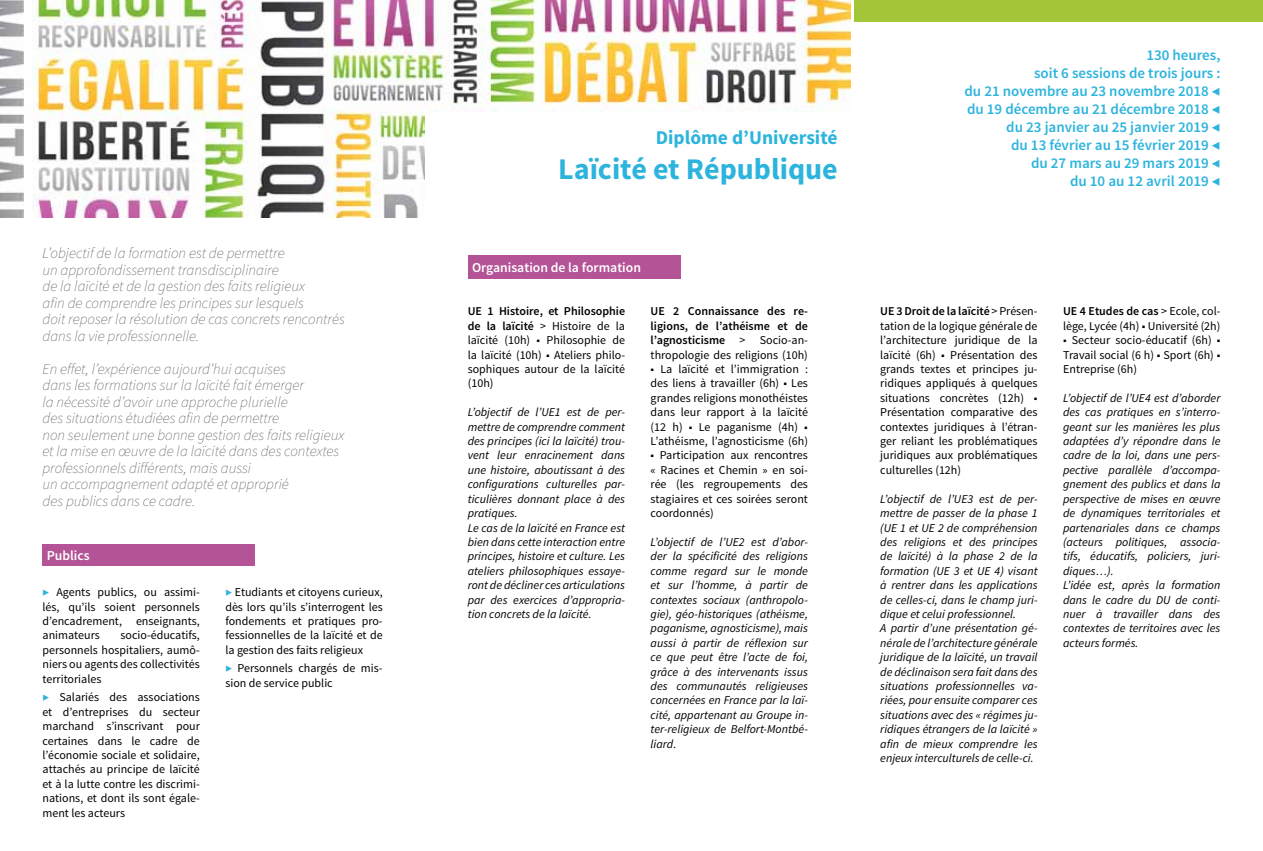
<style>
.page{position:relative;width:1263px;height:851px;background:#fff}
.page>*{position:absolute;margin:0;border:0;box-sizing:border-box;transform-origin:0 0}
.t1{font:700 30px "Source Sans Pro";color:#2db4dd}
.t2{font:700 19.5px "Source Sans Pro";color:#2db4dd}
.t3{font:italic 200 15px/16.5px "Source Sans Pro";color:#58585a}
.t4{font:600 15px/18px "Source Sans Pro";color:#2db4dd;text-align:right}
.t5{font:600 13.65px "Source Sans Pro";color:#fff}
.t6{font:italic 12px/14.4px "Source Sans Pro";color:#000}
.t7{font:12px/14.4px "Source Sans Pro";color:#000;text-align:justify}
.t8{font:600 12px/14.4px "Source Sans Pro";color:#000;text-align:justify}
.s1{font-weight:300;color:#2db4dd}
.s2{font-weight:600}
.s3{font-weight:400}
.s4{font-style:normal}
</style>
<div class="page">
<img style="left:0;top:0;width:850px;height:217px">
<div style="left:425px;top:113px;width:425px;height:107px;background:#fff"></div>
<div style="left:855px;top:0;width:408px;height:21px;background:#a4c537"></div>
<div style="left:43px;top:544px;width:212px;height:22px;background:#b45396"></div>
<div style="left:468px;top:255px;width:212px;height:24px;background:#b45396"></div>
<p class="t3" style="left:43px;top:245px;width:304px">L’objectif de la formation est de permettre<br>un approfondissement transdisciplinaire<br>de la laïcité et de la gestion des faits religieux<br>afin de comprendre les principes sur lesquels<br>doit reposer la résolution de cas concrets rencontrés dans la vie professionnelle.</p>
<p class="t3" style="left:43px;top:360px;width:303px">En effet, l’expérience aujourd’hui acquises<br>dans les formations sur la laïcité fait émerger<br>la nécessité d’avoir une approche plurielle<br>des situations étudiées afin de permettre<br>non seulement une bonne gestion des faits religieux et la mise en œuvre de la laïcité dans des contextes professionnels différents, mais aussi<br>un accompagnement adapté et approprié<br>des publics dans ce cadre.</p>
<p class="t5" style="left:47px;top:547px;width:44px">Publics</p>
<p class="t7" style="left:43px;top:585px;width:159px"><span class="s1">▶</span> Agents publics, ou assimi&shy;lés, qu’ils soient personnels d’encadrement, enseignants, animateurs</p>
<p class="t7" style="left:43px;top:628px;width:159px;text-indent:78px">socio-éducatifs, personnels hospitaliers, aumô&shy;niers ou agents des collectivités territoriales</p>
<p class="t7" style="left:43px;top:690px;width:159px"><span class="s1">▶</span> Salariés des associations et d’entreprises du secteur marchand s’inscrivant pour certaines dans le cadre de l’économie sociale et solidaire, attachés au principe de laïcité et à la lutte contre les discrimi&shy;nations, et dont ils sont égale&shy;ment les acteurs</p>
<p class="t7" style="left:225px;top:585px;width:159px"><span class="s1">▶</span> Etudiants et citoyens curieux, dès lors qu’ils s’interrogent les fondements et pratiques pro&shy;fessionnelles de la laïcité et de la gestion des faits religieux</p>
<p class="t7" style="left:225px;top:661px;width:159px"><span class="s1">▶</span> Personnels chargés de mis&shy;sion de service public</p>
<h2 class="t2" style="left:656px;top:124px;width:183px">Diplôme d’Université</h2>
<h1 class="t1" style="left:558px;top:150px;width:281px">Laïcité et République</h1>
<p class="t5" style="left:472px;top:259px;width:170px">Organisation de la formation</p>
<p class="t7" style="left:468px;top:304px;width:159px"><span class="s2">UE 1 Histoire, et Philosophie de la laïcité</span> &gt; Histoire de la laïcité (10h) ■ Philosophie de la laïcité (10h) ■ Ateliers philo&shy;sophiques autour de la laïcité (10h)</p>
<p class="t6" style="left:468px;top:405px;width:159px">L’objectif de l’UE1 est de per&shy;mettre de comprendre comment des principes (ici la laïcité) trou&shy;vent leur enracinement dans une histoire, aboutissant à des configurations culturelles par&shy;ticulières donnant place à des pratiques.<br>Le cas de la laïcité en France est bien dans cette interaction entre principes, histoire et culture. Les ateliers philosophiques essaye&shy;ront de décliner ces articulations par des exercices d’appropria&shy;tion concrets de la laïcité.</p>
<p class="t8" style="left:651px;top:304px;width:159px">UE 2 Connaissance des re&shy;ligions, de l’athéisme et de l’agnosticisme <span class="s3">&gt; Socio-an&shy;thropologie des religions (10h)</span></p>
<p class="t7" style="left:651px;top:362px;width:159px">■ La laïcité et l’immigration : des liens à travailler (6h) ■ Les grandes religions monothéistes dans leur rapport à la laïcité (12 h) ■ Le paganisme (4h) ■ L’athéisme, l’agnosticisme (6h)</p>
<p class="t7" style="left:651px;top:448px;width:159px">■ Participation aux rencontres « Racines et Chemin » en soi&shy;rée (les regroupements des stagiaires et ces soirées seront coordonnés)</p>
<p class="t6" style="left:651px;top:534px;width:159px;text-align:justify">L’objectif de l’UE2 est d’abor&shy;der la spécificité des religions comme regard sur le monde et sur l’homme, à partir de contextes sociaux (anthropolo&shy;gie), géo-historiques (athéisme, paganisme, agnosticisme), mais aussi à partir de réflexion sur ce que peut être l’acte de foi, grâce à des intervenants issus des communautés religieuses concernées en France par la laï&shy;cité, appartenant au Groupe in&shy;ter-religieux de Belfort-Montbé&shy;liard<span class="s4">.</span></p>
<p class="t4" style="left:964px;top:47px;width:257px">130 heures,<br>soit 6 sessions de trois jours :<br>du 21 novembre au 23 novembre 2018 <span class="s3">◀ </span>du 19 décembre au 21 décembre 2018 <span class="s3">◀ </span>du 23 janvier au 25 janvier 2019 <span class="s3">◀<br></span>du 13 février au 15 février 2019 <span class="s3">◀<br></span>du 27 mars au 29 mars 2019 <span class="s3">◀<br></span>du 10 au 12 avril 2019 <span class="s3">◀</span></p>
<p class="t7" style="left:880px;top:304px;width:159px"><span class="s2">UE 3 Droit de la laïcité</span> &gt; Présen&shy;tation de la logique générale de l’architecture juridique de la laïcité (6h) ■ Présentation des grands textes et principes ju&shy;ridiques appliqués à quelques situations concrètes (12h) ■ Présentation comparative des contextes juridiques à l’étran&shy;ger reliant les problématiques juridiques aux problématiques culturelles (12h)</p>
<p class="t6" style="left:880px;top:491px;width:159px">L’objectif de l’UE3 est de per&shy;mettre de passer de la phase 1 (UE 1 et UE 2 de compréhension des religions et des principes de laïcité) à la phase 2 de la formation (UE 3 et UE 4) visant à rentrer dans les applications de celles-ci, dans le champ juri&shy;dique et celui professionnel.<br>A partir d’une présentation gé&shy;nérale de l’architecture générale juridique de la laïcité, un travail de déclinaison sera fait dans des situations professionnelles va&shy;riées, pour ensuite comparer ces situations avec des « régimes ju&shy;ridiques étrangers de la laïcité » afin de mieux comprendre les enjeux interculturels de celle-ci.</p>
<p class="t7" style="left:1063px;top:304px;width:159px"><span class="s2">UE 4 Etudes de cas</span> &gt; Ecole, col&shy;lège, Lycée (4h) ■ Université (2h)</p>
<p class="t7" style="left:1063px;top:333px;width:159px">■ Secteur socio-éducatif (6h) ■ Travail social (6 h) ■ Sport (6h) ■ Entreprise (6h)</p>
<p class="t6" style="left:1063px;top:390px;width:159px">L’objectif de l’UE4 est d’aborder des cas pratiques en s’interro&shy;geant sur les manières les plus adaptées d’y répondre dans le cadre de la loi, dans une pers&shy;pective parallèle d’accompa&shy;gnement des publics et dans la perspective de mises en œuvre de dynamiques territoriales et partenariales dans ce champs (acteurs politiques, associa&shy;tifs, éducatifs, policiers, juri&shy;diques…).<br>L’idée est, après la formation dans le cadre du DU de conti&shy;nuer à travailler dans des contextes de territoires avec les acteurs formés.</p>
</div>
